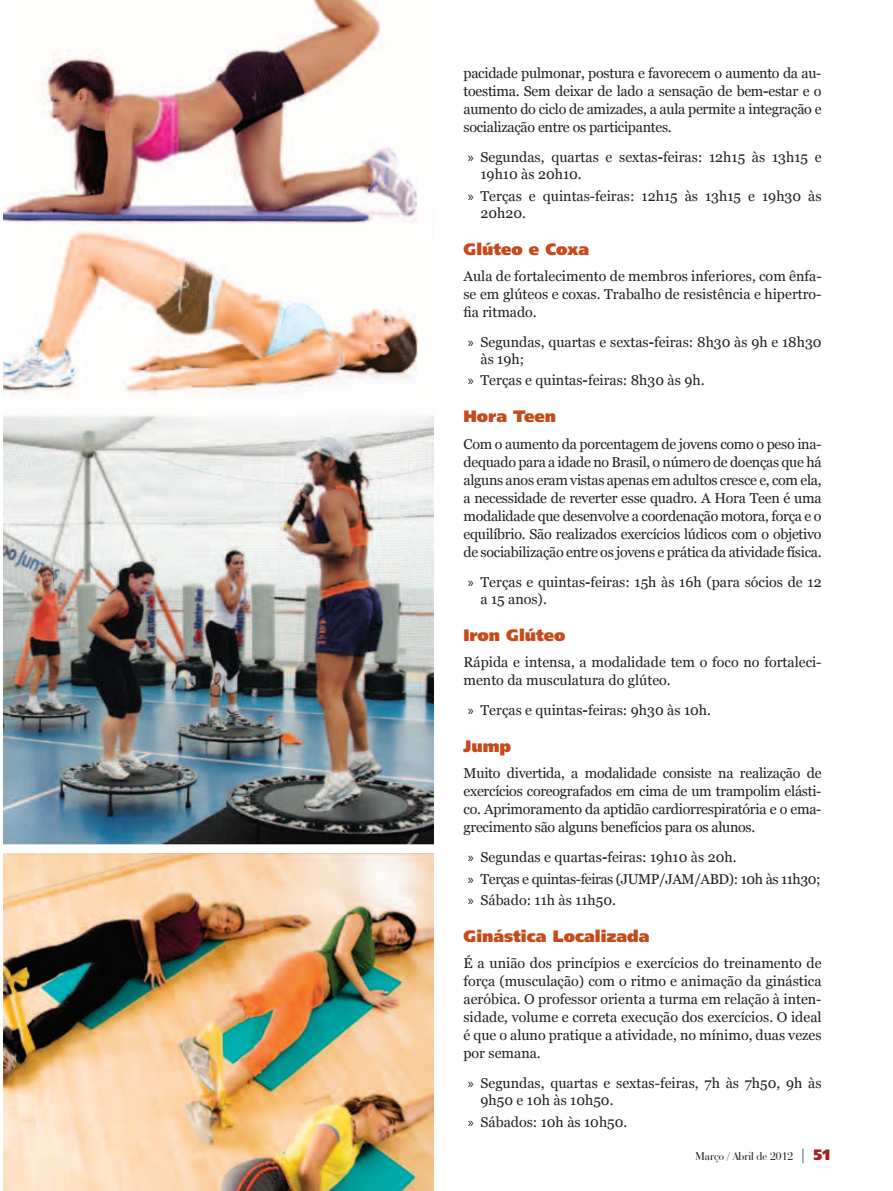
<style>
.page{position:relative;width:893px;height:1191px;background:#fff}
.page>*{position:absolute;margin:0;border:0;box-sizing:border-box;transform-origin:0 0}
.t1{font:900 16.5px "Frutiger LT Std";color:#c74919}
.t2{font:900 15px "Frutiger LT Std";color:#a61c1f}
.t3{font:14.25px/18px "Georgia";color:#231f20}
.t4{font:12px "Bauer Bodoni BT";color:#231f20}
.s1{font-weight:700}
.s2{font-family:"Myriad Pro"}
</style>
<div class="page">
<svg style="left:802px;top:1148px;width:2px;height:15px"></svg>
<img style="left:4px;top:0;width:429px;height:1191px">
<div style="left:0;top:844px;width:458px;height:9px;background:#fff"></div>
<p class="t3" style="left:463px;top:65px;width:360px;text-align:justify">pacidade pulmonar, postura e favorecem o aumento da au&shy;toestima. Sem deixar de lado a sensação de bem<span class="s1">-</span>estar e o aumento do ciclo de amizades, a aula permite a integração e socialização entre os participantes.</p>
<p class="t3" style="left:480px;top:149px;width:343px;line-height:17.1px;text-indent:-13px"><span class="s2">»</span> Segundas, quartas e sextas<span class="s1">-</span>feiras: 12h15 às 13h15 e<br>19h10 às 20h10.</p>
<p class="t3" style="left:480px;top:187px;width:343px;line-height:17.1px;text-indent:-13px"><span class="s2">»</span> Terças e quintas-feiras: 12h15 às 13h15 e 19h30 às<br>20h20.</p>
<p class="t1" style="left:463px;top:239px;width:127px">Glúteo e Coxa</p>
<p class="t3" style="left:463px;top:267px;width:360px;text-align:justify">Aula de fortalecimento de membros inferiores, com ênfa&shy;se em glúteos e coxas. Trabalho de resistência e hipertro&shy;fia ritmado.</p>
<p class="t3" style="left:480px;top:334px;width:343px;line-height:17.1px;text-indent:-13px"><span class="s2">»</span> Segundas, quartas e sextas<span class="s1">-</span>feiras: 8h30 às 9h e 18h30 às 19h;</p>
<p class="t3" style="left:468px;top:372px;width:238px"><span class="s2">»</span> Terças e quintas<span class="s1">-</span>feiras: 8h30 às 9h.</p>
<p class="t1" style="left:463px;top:406px;width:94px">Hora Teen</p>
<p class="t3" style="left:463px;top:435px;width:360px;text-align:justify">Com o aumento da porcentagem de jovens como o peso ina&shy;dequado para a idade no Brasil, o número de doenças que há alguns anos eram vistas apenas em adultos cresce e, com ela, a necessidade de reverter esse quadro. A Hora Teen é uma modalidade que desenvolve a coordenação motora, força e o equilíbrio. São realizados exercícios lúdicos com o objetivo de sociabilização entre os jovens e prática da atividade física.</p>
<p class="t3" style="left:480px;top:573px;width:343px;line-height:17.1px;text-indent:-13px"><span class="s2">»</span> Terças e quintas<span class="s1">-</span>feiras: 15h às 16h (para sócios de 12 a 15 anos).</p>
<p class="t1" style="left:463px;top:625px;width:104px">Iron Glúteo</p>
<p class="t3" style="left:463px;top:653px;width:360px">Rápida e intensa, a modalidade tem o foco no fortaleci&shy;mento da musculatura do glúteo.</p>
<p class="t3" style="left:468px;top:701px;width:245px"><span class="s2">»</span> Terças e quintas<span class="s1">-</span>feiras: 9h30 às 10h.</p>
<p class="t1" style="left:463px;top:736px;width:49px">Jump</p>
<p class="t3" style="left:463px;top:764px;width:360px;text-align:justify">Muito divertida, a modalidade consiste na realização de exercícios coreografados em cima de um trampolim elásti&shy;co. Aprimoramento da aptidão cardiorrespiratória e o ema&shy;grecimento são alguns benefícios para os alunos.</p>
<p class="t3" style="left:468px;top:847px;width:354px;line-height:21.3px"><span class="s2">»</span> Segundas e quartas<span class="s1">-</span>feiras: 19h10 às 20h.<br><span class="s2">»</span> Terças e quintas-feiras (JUMP/JAM/ABD): 10h às 11h30; <span class="s2">»</span> Sábado: 11h às 11h50.</p>
<p class="t1" style="left:463px;top:926px;width:188px">Ginástica Localizada</p>
<p class="t3" style="left:463px;top:954px;width:360px;text-align:justify">É a união dos princípios e exercícios do treinamento de força (musculação) com o ritmo e animação da ginástica aeróbica. O professor orienta a turma em relação à inten&shy;sidade, volume e correta execução dos exercícios. O ideal é que o aluno pratique a atividade, no mínimo, duas vezes por semana.</p>
<p class="t3" style="left:480px;top:1075px;width:343px;line-height:17.1px;text-indent:-13px"><span class="s2">»</span> Segundas, quartas e sextas-feiras, 7h às 7h50, 9h às<br>9h50 e 10h às 10h50.</p>
<p class="t3" style="left:468px;top:1113px;width:161px"><span class="s2">»</span> Sábados: 10h às 10h50.</p>
<p class="t4" style="left:696px;top:1148px;width:99px">Março / Abril de 2012</p>
<p class="t2" style="left:813px;top:1145px;width:18px">51</p>
</div>
